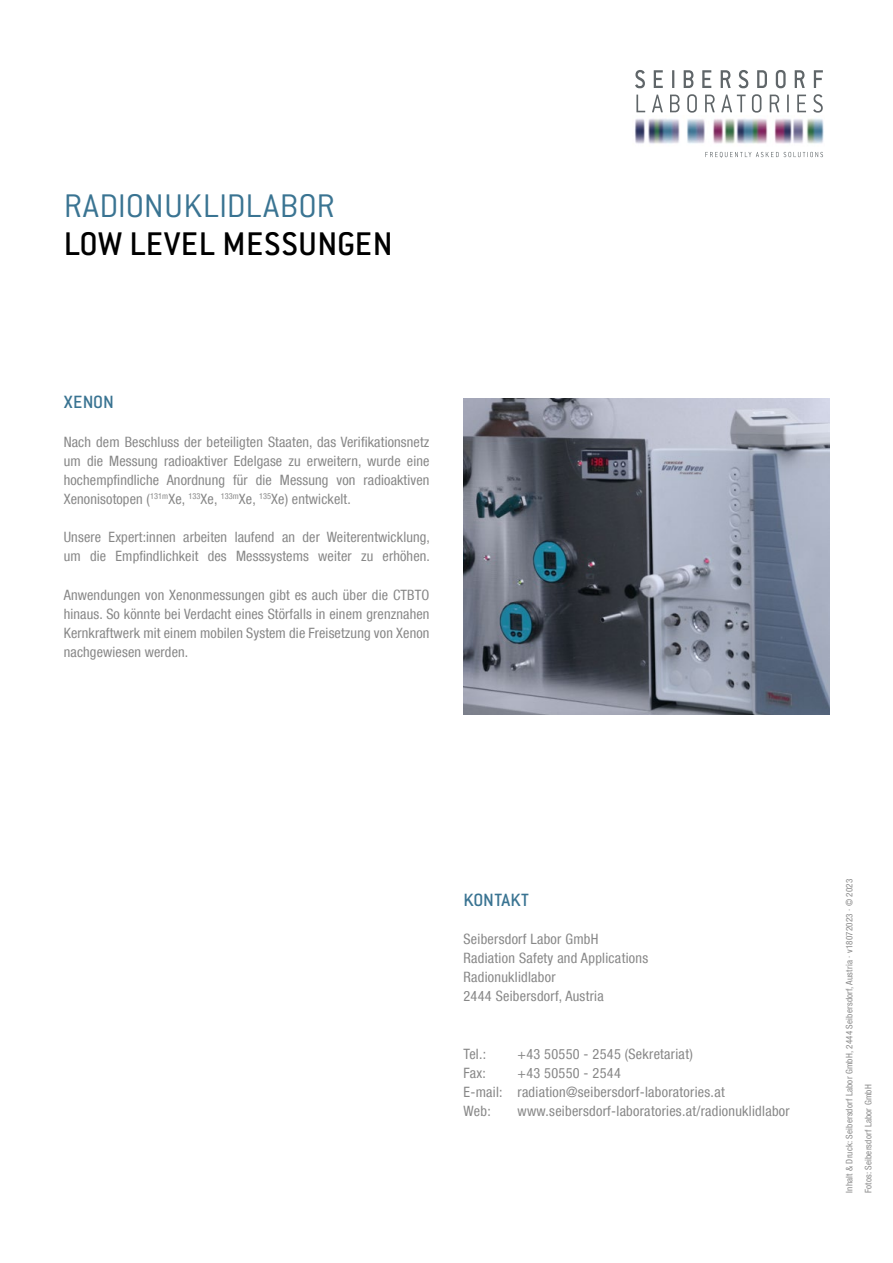
<style>
.page{position:relative;width:893px;height:1263px;background:#fff}
.page>*{position:absolute;margin:0;border:0;box-sizing:border-box;transform-origin:0 0}
.t1{font:500 36px "Conduit ITC Pro";letter-spacing:.015em;color:#000}
.t2{font:300 36px "Conduit ITC Pro";color:#3a7492}
.t3{font:500 19.5px "Conduit ITC Pro";letter-spacing:.005em;color:#3a7492}
.t4{font:condensed 14.25px/19.2px "Helvetica Neue LT Com";letter-spacing:.02em;color:#878787}
.t5{font:condensed 9px/18.8px "Helvetica Neue LT Com";letter-spacing:.02em;color:#878787}
</style>
<div class="page">
<svg style="left:635px;top:70px;width:10px;height:18px"></svg>
<svg style="left:654px;top:70px;width:9px;height:18px"></svg>
<svg style="left:672px;top:70px;width:2px;height:18px"></svg>
<svg style="left:684px;top:70px;width:9px;height:18px"></svg>
<svg style="left:702px;top:70px;width:9px;height:18px"></svg>
<svg style="left:721px;top:70px;width:10px;height:18px"></svg>
<svg style="left:739px;top:70px;width:9px;height:18px"></svg>
<svg style="left:757px;top:70px;width:10px;height:18px"></svg>
<svg style="left:776px;top:70px;width:10px;height:18px"></svg>
<svg style="left:795px;top:70px;width:10px;height:18px"></svg>
<svg style="left:814px;top:70px;width:9px;height:18px"></svg>
<svg style="left:636px;top:95px;width:9px;height:17px"></svg>
<svg style="left:652px;top:95px;width:11px;height:17px"></svg>
<svg style="left:670px;top:95px;width:9px;height:17px"></svg>
<svg style="left:687px;top:94px;width:10px;height:19px"></svg>
<svg style="left:705px;top:95px;width:10px;height:17px"></svg>
<svg style="left:721px;top:95px;width:25px;height:17px"></svg>
<svg style="left:752px;top:94px;width:9px;height:19px"></svg>
<svg style="left:770px;top:95px;width:9px;height:17px"></svg>
<svg style="left:787px;top:95px;width:2px;height:17px"></svg>
<svg style="left:797px;top:95px;width:9px;height:17px"></svg>
<svg style="left:813px;top:94px;width:10px;height:19px"></svg>
<img style="left:635px;top:118px;width:189px;height:26px">
<svg style="left:705px;top:152px;width:118px;height:6px"></svg>
<img style="left:463px;top:398px;width:366px;height:316px">
<h1 class="t2" style="left:64px;top:186px;width:272px">RADIONUKLIDLABOR</h1>
<h1 class="t1" style="left:64px;top:224px;width:330px">LOW LEVEL MESSUNGEN</h1>
<h2 class="t3" style="left:64px;top:391px;width:52px">XENON</h2>
<p class="t4" style="left:64px;top:432px;width:367px;text-align:justify">Nach dem Beschluss der beteiligten Staaten, das Verifikationsnetz um die Messung radioaktiver Edelgase zu erweitern, wurde eine hochempfindliche Anordnung für die Messung von radioaktiven Xenonisotopen (<sup>131m</sup>Xe, <sup>133</sup>Xe, <sup>133m</sup>Xe, <sup>135</sup>Xe) entwickelt.</p>
<p class="t4" style="left:64px;top:527px;width:368px">Unsere Expert:innen arbeiten laufend an der Weiterentwicklung, um die Empfindlichkeit des Messsystems weiter zu erhöhen.</p>
<p class="t4" style="left:64px;top:585px;width:367px;text-align:justify">Anwendungen von Xenonmessungen gibt es auch über die CTBTO hinaus. So könnte bei Verdacht eines Störfalls in einem grenznahen Kernkraftwerk mit einem mobilen System die Freisetzung von Xenon nachgewiesen werden.</p>
<h2 class="t3" style="left:463px;top:889px;width:67px">KONTAKT</h2>
<p class="t4" style="left:463px;top:929px;width:186px">Seibersdorf Labor GmbH<br>Radiation Safety and Applications<br>Radionuklidlabor<br>2444 Seibersdorf, Austria</p>
<p class="t4" style="left:463px;top:1044px;width:24px">Tel.:</p>
<p class="t4" style="left:517px;top:1044px;width:177px">+43 50550 - 2545 (Sekretariat)</p>
<p class="t4" style="left:463px;top:1063px;width:24px">Fax:</p>
<p class="t4" style="left:463px;top:1063px;width:263px;text-indent:54px">+43 50550 - 2544<br>E-mail: radiation@seibersdorf-laboratories.at<br>Web:</p>
<p class="t4" style="left:517px;top:1101px;width:274px">www.seibersdorf-laboratories.at/radionuklidlabor</p>
<p class="t5" style="left:840px;top:1193px;width:316px;rotate:-90deg">Inhalt &amp; Druck: Seibersdorf Labor GmbH, 2444 Seibersdorf, Austria · v18072023 · © 2023<br>Fotos: Seibersdorf Labor GmbH</p>
</div>
